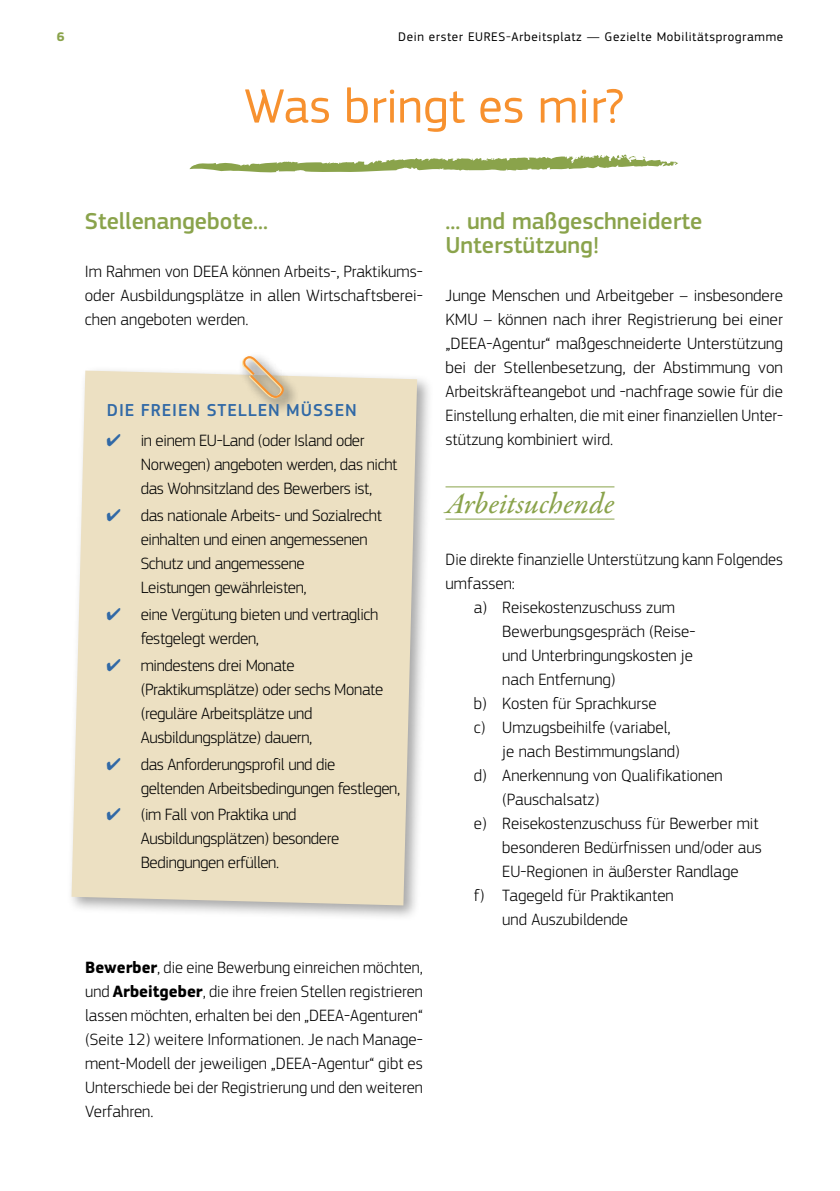
<style>
.page{position:relative;width:840px;height:1191px;background:#fff}
.page>*{position:absolute;margin:0;border:0;box-sizing:border-box;transform-origin:0 0}
.Titres{font:50px "EC Square Sans Pro";color:#f7912f}
.Title_3{font:30px "Garamond Premr Pro Med It";letter-spacing:-.005em;color:#8aa34b}
.Titre_2{font:500 24px/24px "EC Square Sans Pro";color:#8aa34b}
.Box_Title_Blue{font:500 18px "EC Square Sans Pro";letter-spacing:.05em;color:#3169a6}
.Body{font:300 17px/24px "EC Square Sans Pro";color:#000}
.Body-2{font:300 17px/24px "EC Square Sans Pro";letter-spacing:-.02em;color:#000}
.t1{font:13px "EC Square Sans Pro";letter-spacing:.05em;color:#000}
.t2{font:700 13px "EC Square Sans Pro";color:#8aa34b}
.s1{color:#3169a6}
.s2{font-weight:700}
</style>
<div class="page">
<div style="left:67px;top:365px;width:366px;height:556px;background:#000;opacity:.35"></div>
<div style="left:71px;top:370px;width:346px;height:535px;background:#ece0c2"></div>
<div style="left:237px;top:351px;width:62px;height:64px;background:#000;opacity:.75"></div>
<svg style="left:241px;top:355px;width:43px;height:47px"></svg>
<svg style="left:189px;top:154px;width:489px;height:19px"></svg>
<hr style="left:445px;top:486px;width:169px;height:1px;background:#8aa34b">
<hr style="left:445px;top:518px;width:169px;height:1px;background:#8aa34b">
<p class="t2" style="left:57px;top:29px;width:9px">6</p>
<p class="t1" style="left:398px;top:29px;width:386px">Dein erster EURES-Arbeitsplatz — Gezielte Mobilitätsprogramme</p>
<h1 class="Titres" style="left:244px;top:77px;width:381px">Was bringt es mir?</h1>
<h2 class="Titre_2" style="left:85px;top:210px;width:185px">Stellenangebote...</h2>
<p class="Body" style="left:85px;top:259px;width:339px;text-align:justify">Im Rahmen von DEEA können Arbeits-, Praktikums&shy;oder Ausbildungsplätze in allen Wirtschaftsberei&shy;chen angeboten werden.</p>
<p class="Box_Title_Blue" style="left:107px;top:400px;width:251px">DIE FREIEN STELLEN MÜSSEN</p>
<p class="Body-2" style="left:141px;top:428px;width:258px;text-indent:-34px"><span class="s1">✔</span> in einem EU-Land (oder Island oder<br>Norwegen) angeboten werden, das nicht das Wohnsitzland des Bewerbers ist,</p>
<p class="Body-2" style="left:141px;top:503px;width:242px;text-indent:-34px"><span class="s1">✔</span> das nationale Arbeits- und Sozialrecht einhalten und einen angemessenen<br>Schutz und angemessene<br>Leistungen gewährleisten,</p>
<p class="Body-2" style="left:141px;top:602px;width:239px;text-indent:-34px"><span class="s1">✔</span> eine Vergütung bieten und vertraglich festgelegt werden,</p>
<p class="Body-2" style="left:141px;top:653px;width:244px;text-indent:-34px"><span class="s1">✔</span> mindestens drei Monate (Praktikumsplätze) oder sechs Monate (reguläre Arbeitsplätze und<br>Ausbildungsplätze) dauern,</p>
<p class="Body-2" style="left:141px;top:752px;width:261px;text-indent:-34px"><span class="s1">✔</span> das Anforderungsprofil und die geltenden Arbeitsbedingungen festlegen,</p>
<p class="Body-2" style="left:141px;top:802px;width:200px;text-indent:-34px"><span class="s1">✔</span> (im Fall von Praktika und<br>Ausbildungsplätzen) besondere<br>Bedingungen erfüllen.</p>
<p class="Body" style="left:85px;top:955px;width:339px;text-align:justify"><span class="s2">Bewerber</span>, die eine Bewerbung einreichen möchten, und <span class="s2">Arbeitgeber</span>, die ihre freien Stellen registrieren lassen möchten, erhalten bei den „DEEA-Agenturen“ (Seite 12) weitere Informationen. Je nach Manage&shy;ment-Modell der jeweiligen „DEEA-Agentur“ gibt es Unterschiede bei der Registrierung und den weiteren Verfahren.</p>
<h2 class="Titre_2" style="left:445px;top:210px;width:258px">... und maßgeschneiderte<br>Unterstützung!</h2>
<p class="Body" style="left:445px;top:283px;width:339px;text-align:justify">Junge Menschen und Arbeitgeber – insbesondere KMU – können nach ihrer Registrierung bei einer „DEEA-Agentur“ maßgeschneiderte Unterstützung bei der Stellenbesetzung, der Abstimmung von Arbeitskräfteangebot und -nachfrage sowie für die Einstellung erhalten, die mit einer finanziellen Unter&shy;stützung kombiniert wird.</p>
<p class="Title_3" style="left:445px;top:484px;width:170px">Arbeitsuchende</p>
<p class="Body" style="left:445px;top:547px;width:339px">Die direkte finanzielle Unterstützung kann Folgendes umfassen:</p>
<p class="Body" style="left:502px;top:595px;width:195px;text-indent:-28px">a) Reisekostenzuschuss zum<br>Bewerbungsgespräch (Reise&shy;und Unterbringungskosten je nach Entfernung)</p>
<p class="Body" style="left:473px;top:691px;width:184px">b) Kosten für Sprachkurse</p>
<p class="Body" style="left:502px;top:715px;width:179px;text-indent:-28px">c) Umzugsbeihilfe (variabel, je nach Bestimmungsland)</p>
<p class="Body" style="left:502px;top:763px;width:222px;text-indent:-28px">d) Anerkennung von Qualifikationen (Pauschalsatz)</p>
<p class="Body" style="left:502px;top:811px;width:261px;text-indent:-28px">e) Reisekostenzuschuss für Bewerber mit besonderen Bedürfnissen und/oder aus<br>EU-Regionen in äußerster Randlage</p>
<p class="Body" style="left:502px;top:883px;width:173px;text-indent:-28px">f) Tagegeld für Praktikanten und Auszubildende</p>
</div>
